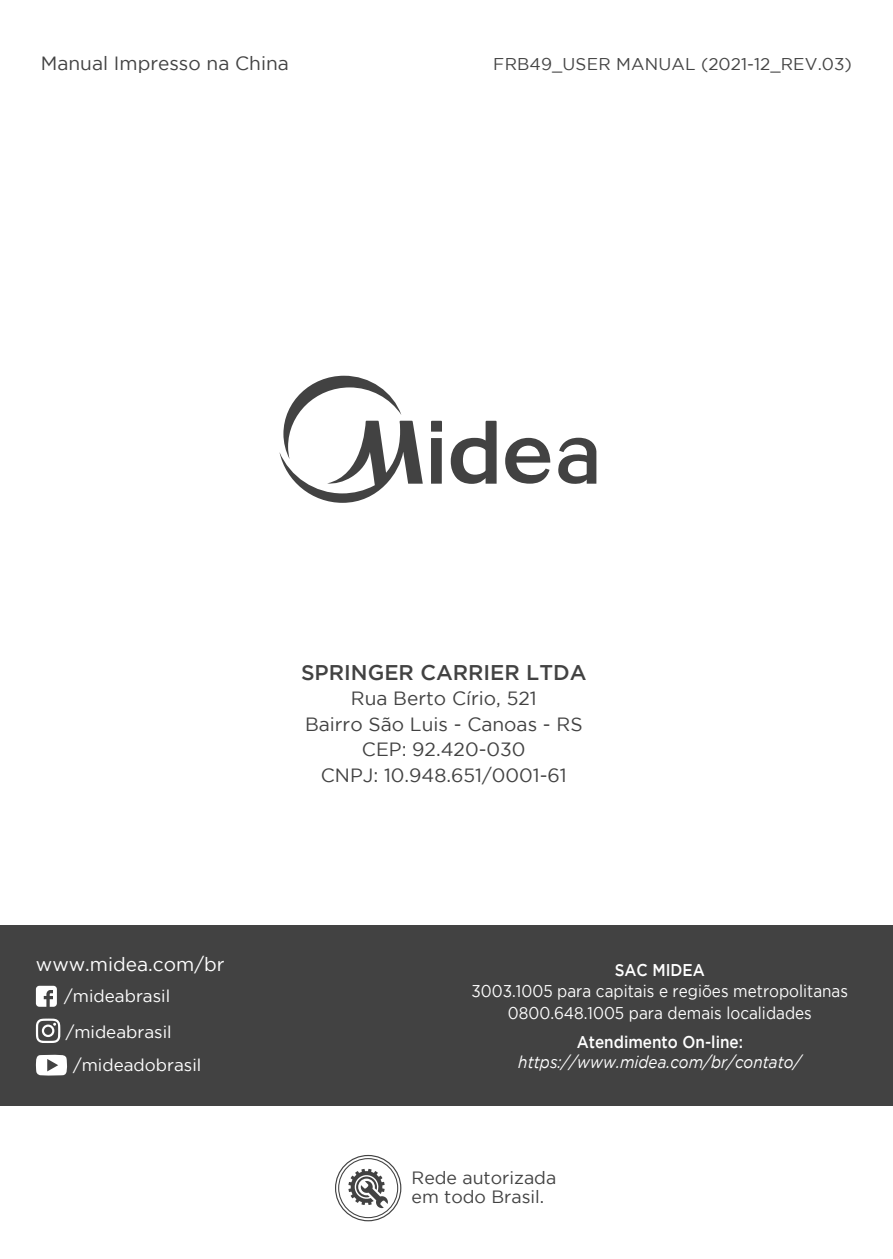
<style>
.page{position:relative;width:893px;height:1259px;background:#fff}
.page>*{position:absolute;margin:0;border:0;box-sizing:border-box;transform-origin:0 0}
.t1{font:500 21.3px "Gotham";color:#424242}
.t2{font:19.2px/25.5px "Gotham";color:#424242;text-align:center}
.t3{font:19.2px "Gotham";color:#fff}
.t4{font:17.7px/18.9px "Gotham";color:#424242}
.t5{font:17.1px/21.3px "Gotham";color:#fff;text-align:center;scale:.9 1}
.t6{font:17.1px "Gotham";color:#fff}
.t7{font:italic 17.1px "Gotham";color:#fff;scale:.9 1}
.t8{font:17.1px "Gotham";letter-spacing:.015em;color:#444}
.t9{font:500 17.1px "Gotham";color:#fff;scale:.9 1}
</style>
<div class="page">
<svg style="left:279px;top:376px;width:318px;height:127px"></svg>
<div style="left:0;top:924px;width:893px;height:181px;background:#424242"></div>
<svg style="left:335px;top:1155px;width:66px;height:66px"></svg>
<svg style="left:36px;top:985px;width:21px;height:21px"></svg>
<svg style="left:36px;top:1054px;width:31px;height:22px"></svg>
<svg style="left:36px;top:1018px;width:24px;height:25px"></svg>
<p class="t2" style="left:41px;top:51px;width:250px">Manual Impresso na China</p>
<p class="t8" style="left:493px;top:58px;width:360px">FRB49_USER MANUAL (2021-12_REV.03)</p>
<p class="t3" style="left:36px;top:956px;width:190px">www.midea.com/br</p>
<p class="t6" style="left:64px;top:990px;width:107px">/mideabrasil</p>
<p class="t6" style="left:66px;top:1025px;width:107px">/mideabrasil</p>
<p class="t6" style="left:73px;top:1058px;width:130px">/mideadobrasil</p>
<p class="t1" style="left:301px;top:664px;width:287px">SPRINGER CARRIER LTDA</p>
<p class="t2" style="left:305px;top:687px;width:279px">Rua Berto Círio, 521<br>Bairro São Luis - Canoas - RS<br>CEP: 92.420-030<br>CNPJ: 10.948.651/0001-61</p>
<p class="t9" style="left:615px;top:963px;width:102px">SAC MIDEA</p>
<p class="t5" style="left:472px;top:982px;width:420px">3003.1005 para capitais e regiões metropolitanas<br>0800.648.1005 para demais localidades</p>
<p class="t9" style="left:577px;top:1036px;width:186px">Atendimento On-line:</p>
<p class="t7" style="left:518px;top:1055px;width:316px">https://www.midea.com/br/contato/</p>
<p class="t4" style="left:411px;top:1170px;width:146px">Rede autorizada em todo Brasil.</p>
</div>
